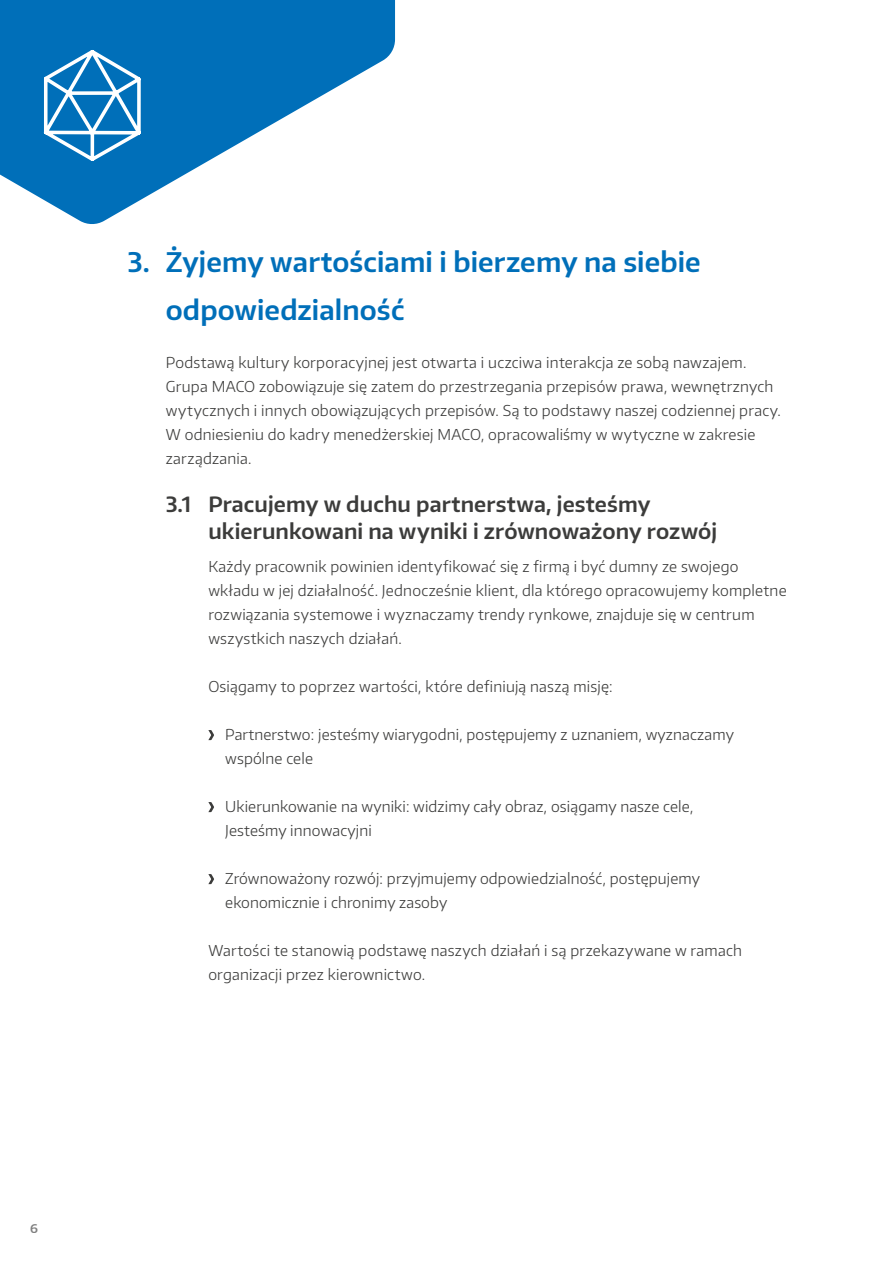
<style>
.page{position:relative;width:893px;height:1263px;background:#fff}
.page>*{position:absolute;margin:0;border:0;box-sizing:border-box;transform-origin:0 0}
.t1{font:600 27px/48px "Encode Sans Normal";letter-spacing:.005em;color:#006fb9}
.t2{font:600 21px/27px "Encode Sans Normal";letter-spacing:.005em;color:#3c3c3b}
.t3{font:300 15px/24px "Encode Sans Normal";letter-spacing:.01em;color:#3c3c3b}
.t4{font:600 12px "Encode Sans Normal";color:#000}
</style>
<div class="page">
<svg style="left:208px;top:730px;width:6px;height:10px"></svg>
<svg style="left:208px;top:802px;width:6px;height:10px"></svg>
<svg style="left:208px;top:874px;width:6px;height:10px"></svg>
<svg style="left:0;top:0;width:395px;height:224px;fill:#006fb9"></svg>
<svg style="left:44px;top:50px;width:97px;height:111px"></svg>
<h1 class="t1" style="left:166px;top:237px;width:536px;text-indent:-38px">3. Żyjemy wartościami i bierzemy na siebie odpowiedzialność</h1>
<p class="t3" style="left:166px;top:350px;width:616px">Podstawą kultury korporacyjnej jest otwarta i uczciwa interakcja ze sobą nawzajem.<br>Grupa MACO zobowiązuje się zatem do przestrzegania przepisów prawa, wewnętrznych wytycznych i innych obowiązujących przepisów. Są to podstawy naszej codziennej pracy.<br>W odniesieniu do kadry menedżerskiej MACO, opracowaliśmy w wytyczne w zakresie zarządzania.</p>
<h2 class="t2" style="left:208px;top:490px;width:510px;text-indent:-43px">3.1 Pracujemy w duchu partnerstwa, jesteśmy ukierunkowani na wyniki i zrównoważony rozwój</h2>
<p class="t3" style="left:208px;top:554px;width:580px">Każdy pracownik powinien identyfikować się z firmą i być dumny ze swojego wkładu w jej działalność. Jednocześnie klient, dla którego opracowujemy kompletne rozwiązania systemowe i wyznaczamy trendy rynkowe, znajduje się w centrum wszystkich naszych działań.</p>
<p class="t3" style="left:208px;top:674px;width:406px">Osiągamy to poprzez wartości, które definiują naszą misję:</p>
<p class="t3" style="left:225px;top:722px;width:510px">Partnerstwo: jesteśmy wiarygodni, postępujemy z uznaniem, wyznaczamy wspólne cele</p>
<p class="t3" style="left:225px;top:794px;width:470px">Ukierunkowanie na wyniki: widzimy cały obraz, osiągamy nasze cele,<br>Jesteśmy innowacyjni</p>
<p class="t3" style="left:225px;top:866px;width:476px">Zrównoważony rozwój: przyjmujemy odpowiedzialność, postępujemy ekonomicznie i chronimy zasoby</p>
<p class="t3" style="left:208px;top:938px;width:535px">Wartości te stanowią podstawę naszych działań i są przekazywane w ramach organizacji przez kierownictwo.</p>
<p class="t4" style="left:30px;top:1220px;width:9px">6</p>
</div>
